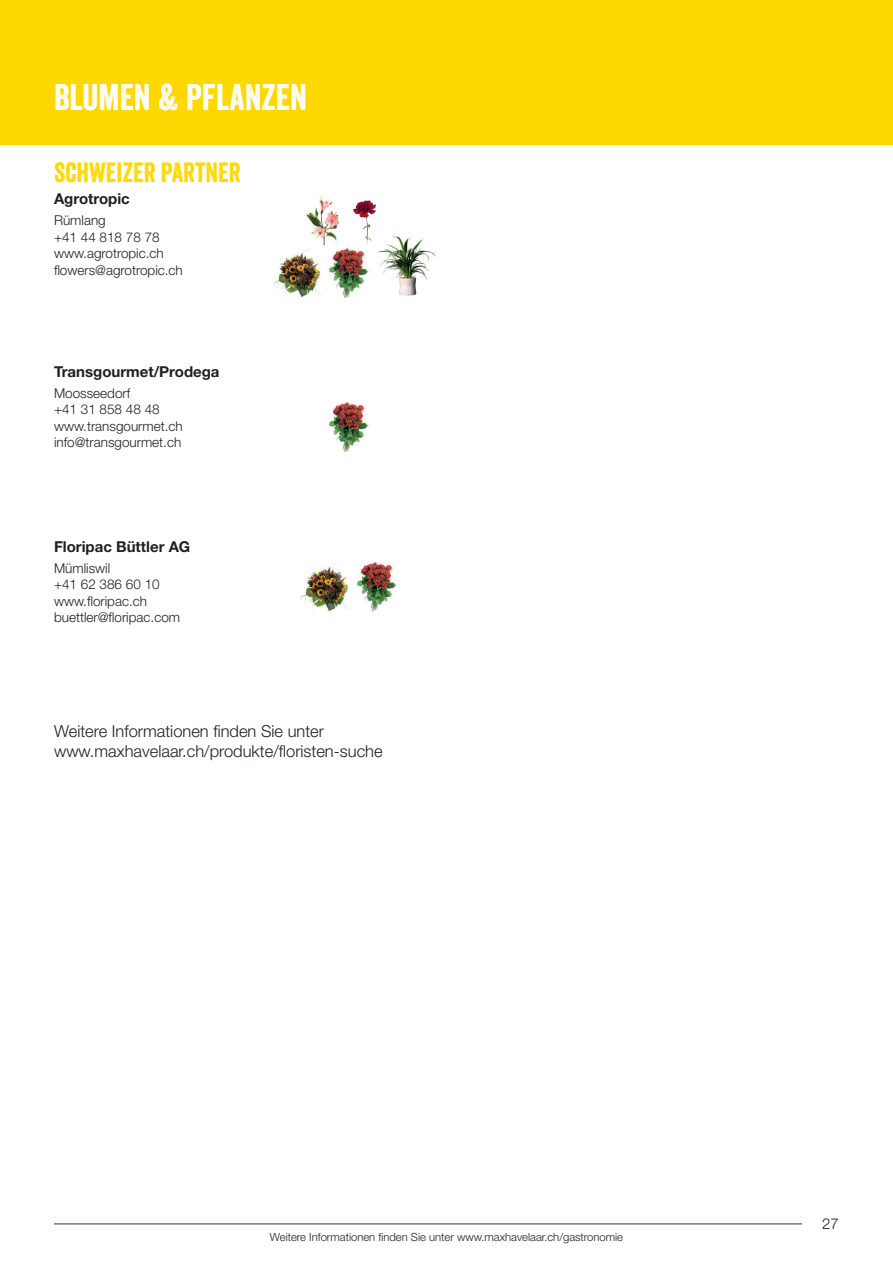
<style>
.page{position:relative;width:893px;height:1263px;background:#fff}
.page>*{position:absolute;margin:0;border:0;box-sizing:border-box;transform-origin:0 0}
.t1{font:36px "Veneer";color:#fff}
.t2{font:27px "Veneer";color:#ffd801}
.t3{font:300 16.5px/19.8px "Helvetica Neue LT Std";color:#231f20}
.t4{font:700 15px "Helvetica Neue LT Std";color:#231f20}
.t5{font:300 15px "Helvetica Neue LT Std";color:#231f20}
.t6{font:300 13.5px/16.5px "Helvetica Neue LT Std";color:#231f20}
.t7{font:300 11.25px "Helvetica Neue LT Std";color:#231f20}
</style>
<div class="page">
<hr style="left:54px;top:1223px;width:748px;height:1px;background:#57585a">
<div style="left:0;top:0;width:893px;height:145px;background:#ffd801"></div>
<img style="left:306px;top:196px;width:32px;height:48px">
<img style="left:353px;top:200px;width:23px;height:44px">
<img style="left:273px;top:249px;width:96px;height:49px">
<img style="left:301px;top:562px;width:96px;height:49px">
<img style="left:329px;top:402px;width:40px;height:49px">
<img style="left:373px;top:231px;width:63px;height:65px">
<h1 class="t1" style="left:54px;top:76px;width:254px">BLUMEN &amp; PFLANZEN</h1>
<h2 class="t2" style="left:54px;top:155px;width:188px">SCHWEIZER PARTNER</h2>
<p class="t4" style="left:54px;top:190px;width:77px">Agrotropic</p>
<p class="t6" style="left:54px;top:212px;width:130px">Rümlang<br>+41 44 818 78 78 www.agrotropic.ch flowers@agrotropic.ch</p>
<p class="t4" style="left:54px;top:362px;width:167px">Transgourmet/Prodega</p>
<p class="t6" style="left:54px;top:385px;width:130px">Moosseedorf<br>+41 31 858 48 48 www.transgourmet.ch info@transgourmet.ch</p>
<p class="t4" style="left:54px;top:537px;width:138px">Floripac Büttler AG</p>
<p class="t6" style="left:54px;top:559px;width:128px">Mümliswil<br>+41 62 386 60 10 www.floripac.ch buettler@floripac.com</p>
<p class="t3" style="left:54px;top:721px;width:330px">Weitere Informationen finden Sie unter www.maxhavelaar.ch/produkte/floristen-suche</p>
<p class="t7" style="left:270px;top:1230px;width:355px">Weitere Informationen finden Sie unter www.maxhavelaar.ch/gastronomie</p>
<p class="t5" style="left:822px;top:1215px;width:18px">27</p>
</div>
